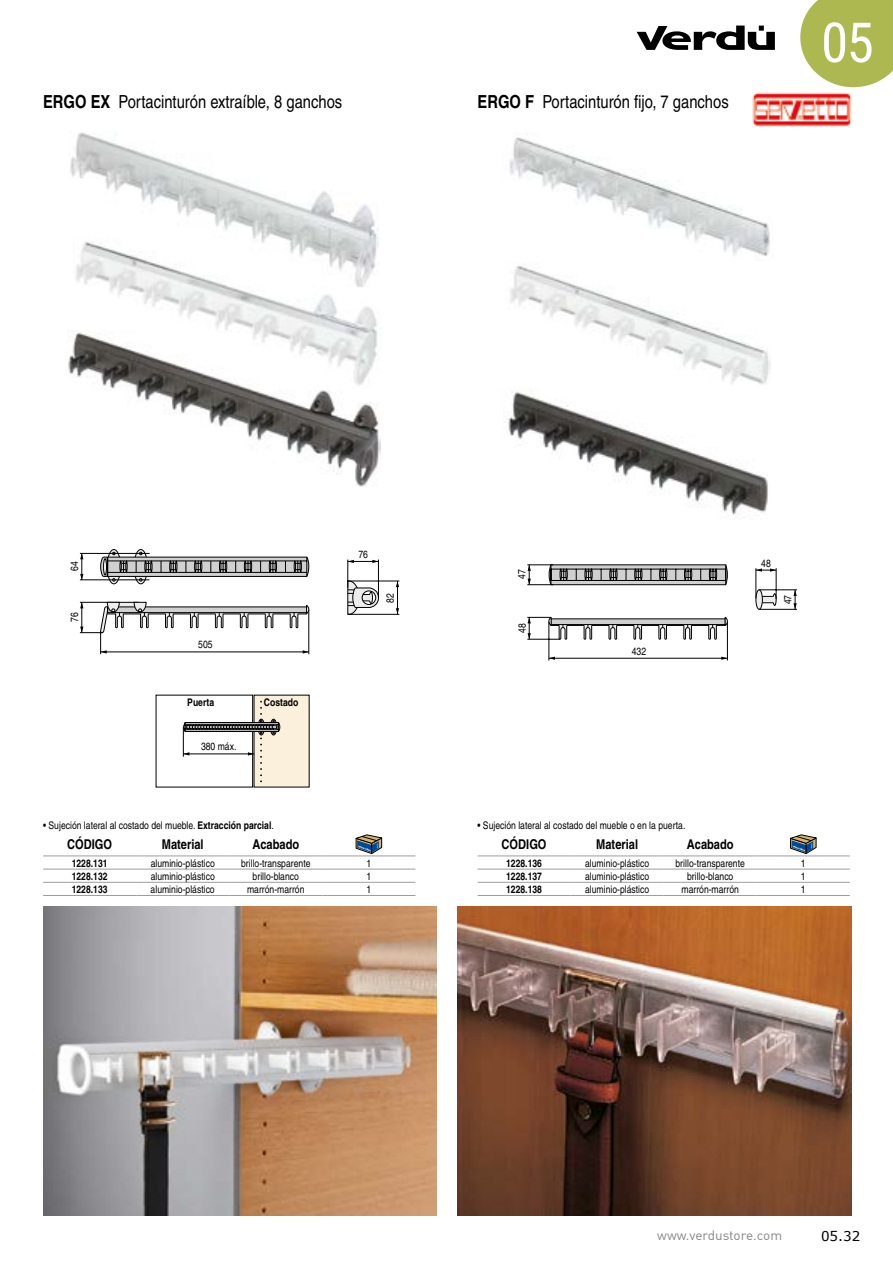
<style>
.page{position:relative;width:893px;height:1263px;background:#fff}
.page>*{position:absolute;margin:0;border:0;box-sizing:border-box;transform-origin:0 0}
.t1{font:55.2px "Roboto Condensed";color:#fff}
.t2{font:condensed 18px "Helvetica";color:#000}
.t3{font:700 condensed 13.5px "Helvetica";color:#000}
.t4{font:13.5px "DIN";color:#878787}
.t5{font:13.5px "Verdana";color:#000}
.t6{font:condensed 10.5px "Helvetica";color:#000}
.t7{font:700 condensed 10.5px "Helvetica";color:#000}
.s1{font-weight:700}
</style>
<div class="page">
<svg style="left:800px;top:0;width:93px;height:87px;background:#b6c066"></svg>
<svg style="left:637px;top:26px;width:138px;height:24px"></svg>
<img style="left:105px;top:389px;width:276px;height:98px">
<img style="left:752px;top:92px;width:100px;height:35px">
<img style="left:43px;top:906px;width:394px;height:309px">
<img style="left:457px;top:906px;width:394px;height:309px">
<div style="left:254px;top:695px;width:55px;height:92px;background:#fbf0dc"></div>
<svg style="left:183px;top:700px;width:97px;height:82px"></svg>
<hr style="left:727px;top:622px;width:1px;height:38px;background:#000">
<hr style="left:549px;top:622px;width:1px;height:38px;background:#000">
<hr style="left:549px;top:658px;width:178px;height:1px;background:#000">
<svg style="left:762px;top:593px;width:15px;height:13px"></svg>
<svg style="left:756px;top:590px;width:6px;height:19px"></svg>
<div style="left:755px;top:589px;width:8px;height:21px;border:1px solid #000;border-radius:50%"></div>
<hr style="left:756px;top:568px;width:1px;height:30px;background:#000">
<hr style="left:776px;top:568px;width:1px;height:31px;background:#000">
<hr style="left:759px;top:589px;width:38px;height:1px;background:#000">
<hr style="left:759px;top:609px;width:38px;height:1px;background:#000">
<svg style="left:527px;top:564px;width:201px;height:21px;background:#959595"></svg>
<svg style="left:527px;top:616px;width:201px;height:24px"></svg>
<svg style="left:721px;top:657px;width:6px;height:3px"></svg>
<svg style="left:549px;top:657px;width:6px;height:3px"></svg>
<svg style="left:793px;top:590px;width:4px;height:19px"></svg>
<svg style="left:756px;top:568px;width:20px;height:4px"></svg>
<svg style="left:134px;top:549px;width:14px;height:35px"></svg>
<div style="left:134px;top:549px;width:14px;height:35px;border:1px solid #000;border-radius:50%"></div>
<svg style="left:107px;top:549px;width:14px;height:35px"></svg>
<div style="left:107px;top:549px;width:14px;height:35px;border:1px solid #000;border-radius:50%"></div>
<svg style="left:100px;top:552px;width:210px;height:29px"></svg>
<hr style="left:348px;top:581px;width:51px;height:1px;background:#000">
<hr style="left:348px;top:614px;width:51px;height:1px;background:#000">
<hr style="left:397px;top:581px;width:1px;height:33px;background:#000">
<svg style="left:80px;top:554px;width:3px;height:26px"></svg>
<svg style="left:80px;top:601px;width:230px;height:53px"></svg>
<svg style="left:347px;top:559px;width:32px;height:56px"></svg>
<hr style="left:80px;top:553px;width:70px;height:1px;background:#000">
<hr style="left:80px;top:580px;width:69px;height:1px;background:#000">
<img style="left:70px;top:133px;width:303px;height:82px">
<svg style="left:68px;top:215px;width:311px;height:174px"></svg>
<img style="left:503px;top:137px;width:268px;height:382px">
<hr style="left:43px;top:855px;width:93px;height:1px;background:#9d9d9c">
<hr style="left:136px;top:855px;width:93px;height:1px;background:#9d9d9c">
<hr style="left:229px;top:855px;width:93px;height:1px;background:#9d9d9c">
<hr style="left:322px;top:855px;width:93px;height:1px;background:#9d9d9c">
<hr style="left:43px;top:869px;width:93px;height:1px;background:#9d9d9c">
<hr style="left:136px;top:869px;width:93px;height:1px;background:#9d9d9c">
<hr style="left:229px;top:869px;width:93px;height:1px;background:#9d9d9c">
<hr style="left:322px;top:869px;width:93px;height:1px;background:#9d9d9c">
<hr style="left:43px;top:882px;width:93px;height:1px;background:#9d9d9c">
<hr style="left:136px;top:882px;width:93px;height:1px;background:#9d9d9c">
<hr style="left:229px;top:882px;width:93px;height:1px;background:#9d9d9c">
<hr style="left:322px;top:882px;width:93px;height:1px;background:#9d9d9c">
<hr style="left:43px;top:895px;width:93px;height:1px;background:#9d9d9c">
<hr style="left:136px;top:895px;width:93px;height:1px;background:#9d9d9c">
<hr style="left:229px;top:895px;width:93px;height:1px;background:#9d9d9c">
<hr style="left:322px;top:895px;width:93px;height:1px;background:#9d9d9c">
<svg style="left:356px;top:835px;width:26px;height:19px"></svg>
<hr style="left:478px;top:855px;width:93px;height:1px;background:#9d9d9c">
<hr style="left:571px;top:855px;width:93px;height:1px;background:#9d9d9c">
<hr style="left:664px;top:855px;width:93px;height:1px;background:#9d9d9c">
<hr style="left:757px;top:855px;width:93px;height:1px;background:#9d9d9c">
<hr style="left:478px;top:869px;width:93px;height:1px;background:#9d9d9c">
<hr style="left:571px;top:869px;width:93px;height:1px;background:#9d9d9c">
<hr style="left:664px;top:869px;width:93px;height:1px;background:#9d9d9c">
<hr style="left:757px;top:869px;width:93px;height:1px;background:#9d9d9c">
<hr style="left:478px;top:882px;width:93px;height:1px;background:#9d9d9c">
<hr style="left:571px;top:882px;width:93px;height:1px;background:#9d9d9c">
<hr style="left:664px;top:882px;width:93px;height:1px;background:#9d9d9c">
<hr style="left:757px;top:882px;width:93px;height:1px;background:#9d9d9c">
<hr style="left:478px;top:895px;width:93px;height:1px;background:#9d9d9c">
<hr style="left:571px;top:895px;width:93px;height:1px;background:#9d9d9c">
<hr style="left:664px;top:895px;width:93px;height:1px;background:#9d9d9c">
<hr style="left:757px;top:895px;width:93px;height:1px;background:#9d9d9c">
<svg style="left:790px;top:835px;width:26px;height:19px"></svg>
<h2 class="t2" style="left:43px;top:92px;width:301px"><span class="s1">ERGO EX</span> Portacinturón extraíble, 8 ganchos</h2>
<h2 class="t2" style="left:478px;top:91px;width:253px"><span class="s1">ERGO F</span> Portacinturón fijo, 7 ganchos</h2>
<h1 class="t1" style="left:821px;top:4px;width:54px">05</h1>
<p class="t6" style="left:69px;top:571px;width:11px;rotate:-90deg">64</p>
<p class="t6" style="left:68px;top:621px;width:11px;rotate:-90deg">76</p>
<p class="t6" style="left:198px;top:639px;width:16px">505</p>
<p class="t7" style="left:187px;top:696px;width:28px">Puerta</p>
<p class="t7" style="left:264px;top:696px;width:36px">Costado</p>
<p class="t6" style="left:201px;top:740px;width:37px">380 máx.</p>
<p class="t6" style="left:358px;top:548px;width:11px">76</p>
<p class="t6" style="left:384px;top:603px;width:11px;rotate:-90deg">82</p>
<p class="t6" style="left:516px;top:579px;width:11px;rotate:-90deg">47</p>
<p class="t6" style="left:516px;top:633px;width:11px;rotate:-90deg">48</p>
<p class="t6" style="left:632px;top:645px;width:16px">432</p>
<p class="t6" style="left:43px;top:819px;width:232px">• Sujeción lateral al costado del mueble. <span class="s1">Extracción parcial</span>.</p>
<p class="t6" style="left:478px;top:819px;width:209px">• Sujeción lateral al costado del mueble o en la puerta.</p>
<p class="t6" style="left:761px;top:557px;width:11px">48</p>
<p class="t6" style="left:782px;top:604px;width:11px;rotate:-90deg">47</p>
<p class="t3" style="left:67px;top:836px;width:46px">CÓDIGO</p>
<p class="t3" style="left:162px;top:836px;width:43px">Material</p>
<p class="t3" style="left:252px;top:836px;width:48px">Acabado</p>
<p class="t7" style="left:72px;top:856px;width:37px">1228.131</p>
<p class="t6" style="left:151px;top:857px;width:66px">aluminio-plástico</p>
<p class="t6" style="left:241px;top:857px;width:71px">brillo-transparente</p>
<p class="t6" style="left:366px;top:857px;width:6px">1</p>
<p class="t7" style="left:72px;top:870px;width:37px">1228.132</p>
<p class="t6" style="left:151px;top:870px;width:66px">aluminio-plástico</p>
<p class="t6" style="left:253px;top:870px;width:48px">brillo-blanco</p>
<p class="t6" style="left:366px;top:870px;width:6px">1</p>
<p class="t7" style="left:72px;top:883px;width:37px">1228.133</p>
<p class="t6" style="left:151px;top:883px;width:66px">aluminio-plástico</p>
<p class="t6" style="left:247px;top:883px;width:59px">marrón-marrón</p>
<p class="t6" style="left:366px;top:883px;width:6px">1</p>
<p class="t3" style="left:502px;top:836px;width:46px">CÓDIGO</p>
<p class="t3" style="left:596px;top:836px;width:43px">Material</p>
<p class="t3" style="left:687px;top:836px;width:48px">Acabado</p>
<p class="t7" style="left:506px;top:856px;width:37px">1228.136</p>
<p class="t6" style="left:585px;top:857px;width:66px">aluminio-plástico</p>
<p class="t6" style="left:675px;top:857px;width:71px">brillo-transparente</p>
<p class="t6" style="left:801px;top:857px;width:6px">1</p>
<p class="t7" style="left:506px;top:870px;width:37px">1228.137</p>
<p class="t6" style="left:585px;top:870px;width:66px">aluminio-plástico</p>
<p class="t6" style="left:687px;top:870px;width:48px">brillo-blanco</p>
<p class="t6" style="left:801px;top:870px;width:6px">1</p>
<p class="t7" style="left:506px;top:883px;width:37px">1228.138</p>
<p class="t6" style="left:585px;top:883px;width:66px">aluminio-plástico</p>
<p class="t6" style="left:681px;top:883px;width:59px">marrón-marrón</p>
<p class="t6" style="left:801px;top:883px;width:6px">1</p>
<p class="t4" style="left:657px;top:1226px;width:127px">www.verdustore.com</p>
<p class="t5" style="left:821px;top:1227px;width:41px">05.32</p>
</div>
